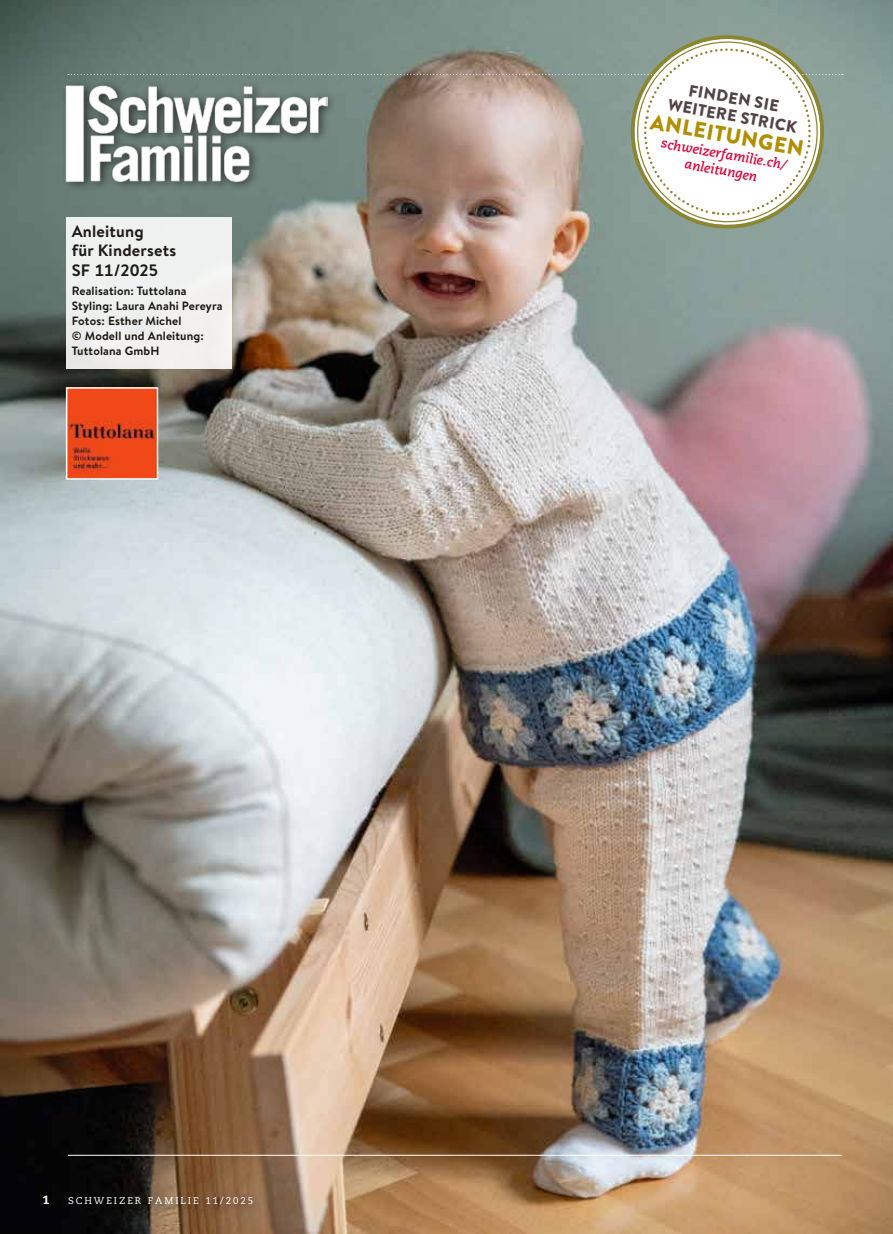
<style>
.page{position:relative;width:893px;height:1234px;background:#fff}
.page>*{position:absolute;margin:0;border:0;box-sizing:border-box;transform-origin:0 0}
.t1{font:900 21.75px "Brandon Grotesque";color:#b18d00}
.t2{font:700 16.5px/19.5px "Brandon Text";letter-spacing:.01em;color:#1e1b18}
.t3{font:900 16.35px/17.7px "Brandon Grotesque";color:#544344;text-align:center}
.t4{font:italic 700 13.5px/16.5px "Caecilia";color:#dd0037;text-align:center}
.t5{font:700 12px/15px "Brandon Text";letter-spacing:.01em;color:#1e1b18}
.t6{font:800 12px "Caecilia";color:#fff}
.t7{font:9.75px "Caecilia";letter-spacing:.2em;color:#fff}
</style>
<div class="page">
<img style="left:0;top:0;width:893px;height:1233px">
<img style="left:69px;top:390px;width:86px;height:86px">
<div style="left:66px;top:387px;width:92px;height:92px;border:2px solid #fff"></div>
<div style="left:66px;top:217px;width:166px;height:151px;background:#eff1f0"></div>
<div style="left:621px;top:25px;width:213px;height:209px;background:#899e97"></div>
<hr style="left:68px;top:1154px;width:774px;height:1px;background:#fff">
<svg style="left:68px;top:31px;width:775px;height:201px"></svg>
<div style="left:38px;top:1189px;width:22px;height:26px;background:#040405"></div>
<div style="left:63px;top:1190px;width:201px;height:25px;background:#1e1b18;opacity:.75"></div>
<h2 class="t2" style="left:72px;top:221px;width:106px">Anleitung<br>für Kindersets<br>SF 11/2025</h2>
<p class="t5" style="left:72px;top:283px;width:152px">Realisation: Tuttolana<br>Styling: Laura Anahi Pereyra<br>Fotos: Esther Michel<br>© Modell und Anleitung:<br>Tuttolana GmbH</p>
<p class="t6" style="left:43px;top:1192px;width:9px">1</p>
<p class="t7" style="left:68px;top:1194px;width:187px">SCHWEIZER FAMILIE 11/2025</p>
<h3 class="t3" style="left:673px;top:78px;width:132px;rotate:10deg">FINDEN SIE<br>WEITERE STRICK</h3>
<h1 class="t1" style="left:654px;top:106px;width:156px;rotate:10deg">ANLEITUNGEN</h1>
<p class="t4" style="left:663px;top:135px;width:128px;rotate:10deg">schweizerfamilie.ch/ anleitungen</p>
</div>
